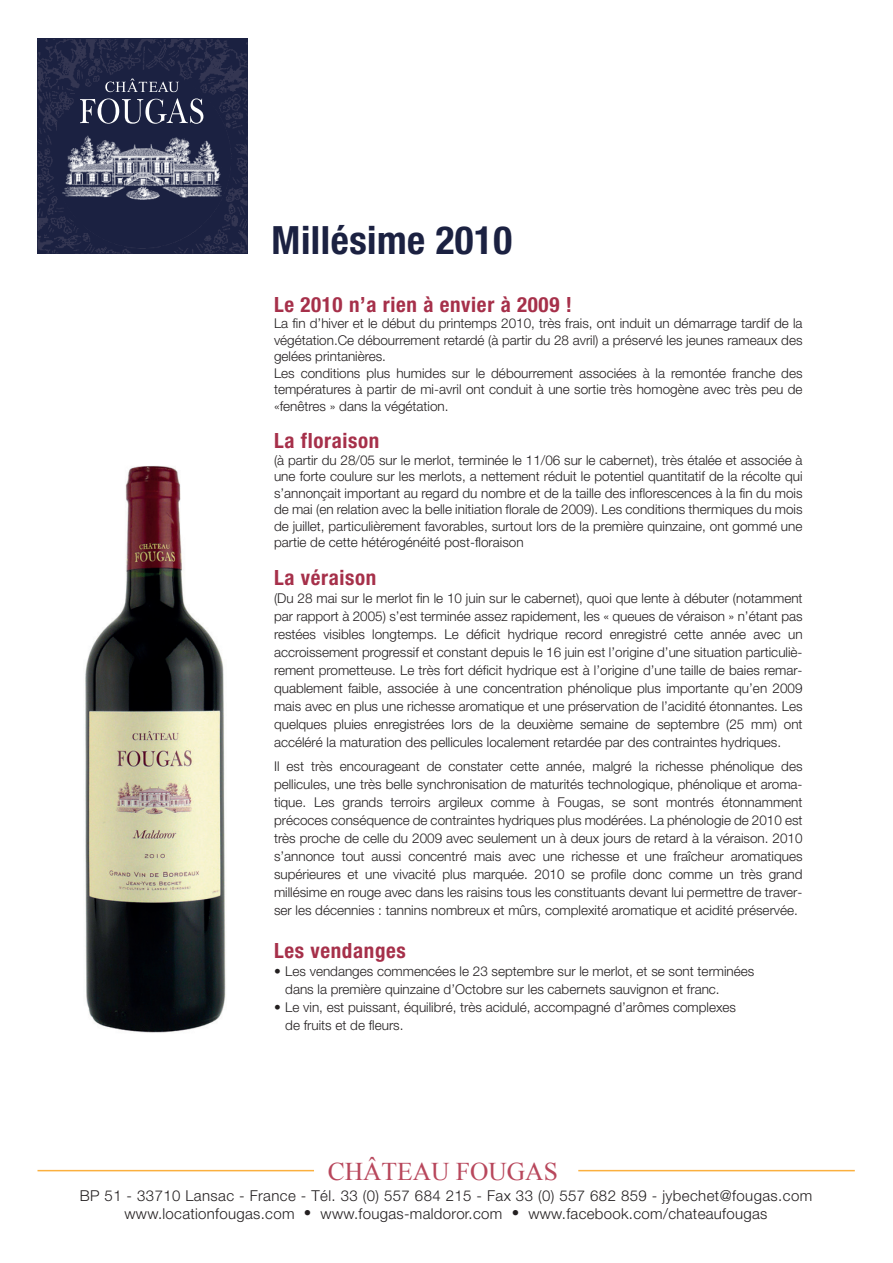
<style>
.page{position:relative;width:893px;height:1263px;background:#fff}
.page>*{position:absolute;margin:0;border:0;box-sizing:border-box;transform-origin:0 0}
.t1{font:700 condensed 39px "Helvetica Neue LT";letter-spacing:.015em;color:#1b2141}
.t2{font:25.5px "Times New Roman";color:#b8475c}
.t3{font:700 condensed 21px "Helvetica Neue LT";letter-spacing:.03em;color:#a6304a}
.t4{font:300 15px/18px "Helvetica Neue LT";letter-spacing:.02em;color:#231f20;text-align:center}
.t5{font:300 13.5px/18px "Helvetica Neue LT";color:#231f20}
</style>
<div class="page">
<img style="left:85px;top:466px;width:141px;height:567px">
<img style="left:38px;top:39px;width:210px;height:215px">
<svg style="left:54px;top:71px;width:177px;height:177px;background:#272c4a"></svg>
<img style="left:62px;top:136px;width:159px;height:63px">
<hr style="left:38px;top:1170px;width:276px;height:1px;background:#fbb03f">
<hr style="left:578px;top:1170px;width:277px;height:1px;background:#fbb03f">
<h1 class="t1" style="left:272px;top:216px;width:242px">Millésime 2010</h1>
<h3 class="t3" style="left:274px;top:292px;width:299px">Le 2010 n’a rien à envier à 2009 !</h3>
<p class="t5" style="left:274px;top:315px;width:530px;line-height:16.5px">La fin d’hiver et le début du printemps 2010, très frais, ont induit un démarrage tardif de la végétation.Ce débourrement retardé (à partir du 28 avril) a préservé les jeunes rameaux des gelées printanières.<br>Les conditions plus humides sur le débourrement associées à la remontée franche des températures à partir de mi-avril ont conduit à une sortie très homogène avec très peu de «fenêtres » dans la végétation.</p>
<h3 class="t3" style="left:274px;top:428px;width:107px">La floraison</h3>
<p class="t5" style="left:274px;top:451px;width:530px;line-height:16.5px;text-align:justify">(à partir du 28/05 sur le merlot, terminée le 11/06 sur le cabernet), très étalée et associée à une forte coulure sur les merlots, a nettement réduit le potentiel quantitatif de la récolte qui s’annonçait important au regard du nombre et de la taille des inflorescences à la fin du mois de mai (en relation avec la belle initiation florale de 2009). Les conditions thermiques du mois de juillet, particulièrement favorables, surtout lors de la première quinzaine, ont gommé une partie de cette hétérogénéité post-floraison</p>
<h3 class="t3" style="left:274px;top:565px;width:104px">La véraison</h3>
<p class="t5" style="left:274px;top:589px;width:530px;text-align:justify">(Du 28 mai sur le merlot fin le 10 juin sur le cabernet), quoi que lente à débuter (notamment par rapport à 2005) s’est terminée assez rapidement, les « queues de véraison » n’étant pas restées visibles longtemps. Le déficit hydrique record enregistré cette année avec un accroissement progressif et constant depuis le 16 juin est l’origine d’une situation particuliè&shy;rement prometteuse. Le très fort déficit hydrique est à l’origine d’une taille de baies remar&shy;quablement faible, associée à une concentration phénolique plus importante qu’en 2009 mais avec en plus une richesse aromatique et une préservation de l’acidité étonnantes. Les quelques pluies enregistrées lors de la deuxième semaine de septembre (25 mm) ont accéléré la maturation des pellicules localement retardée par des contraintes hydriques.</p>
<p class="t5" style="left:274px;top:757px;width:530px;text-align:justify">Il est très encourageant de constater cette année, malgré la richesse phénolique des pellicules, une très belle synchronisation de maturités technologique, phénolique et aroma&shy;tique. Les grands terroirs argileux comme à Fougas, se sont montrés étonnamment précoces conséquence de contraintes hydriques plus modérées. La phénologie de 2010 est très proche de celle du 2009 avec seulement un à deux jours de retard à la véraison. 2010 s’annonce tout aussi concentré mais avec une richesse et une fraîcheur aromatiques supérieures et une vivacité plus marquée. 2010 se profile donc comme un très grand millésime en rouge avec dans les raisins tous les constituants devant lui permettre de traver&shy;ser les décennies : tannins nombreux et mûrs, complexité aromatique et acidité préservée.</p>
<h3 class="t3" style="left:274px;top:938px;width:133px">Les vendanges</h3>
<p class="t5" style="left:285px;top:962px;width:471px;text-indent:-11px">• Les vendanges commencées le 23 septembre sur le merlot, et se sont terminées dans la première quinzaine d’Octobre sur les cabernets sauvignon et franc.</p>
<p class="t5" style="left:285px;top:998px;width:452px;text-indent:-11px">• Le vin, est puissant, équilibré, très acidulé, accompagné d’arômes complexes de fruits et de fleurs.</p>
<h2 class="t2" style="left:328px;top:1154px;width:232px">CHÂTEAU FOUGAS</h2>
<p class="t4" style="left:80px;top:1186px;width:734px">BP 51 - 33710 Lansac - France - Tél. 33 (0) 557 684 215 - Fax 33 (0) 557 682 859 - jybechet@fougas.com www.locationfougas.com • www.fougas-maldoror.com • www.facebook.com/chateaufougas</p>
</div>
